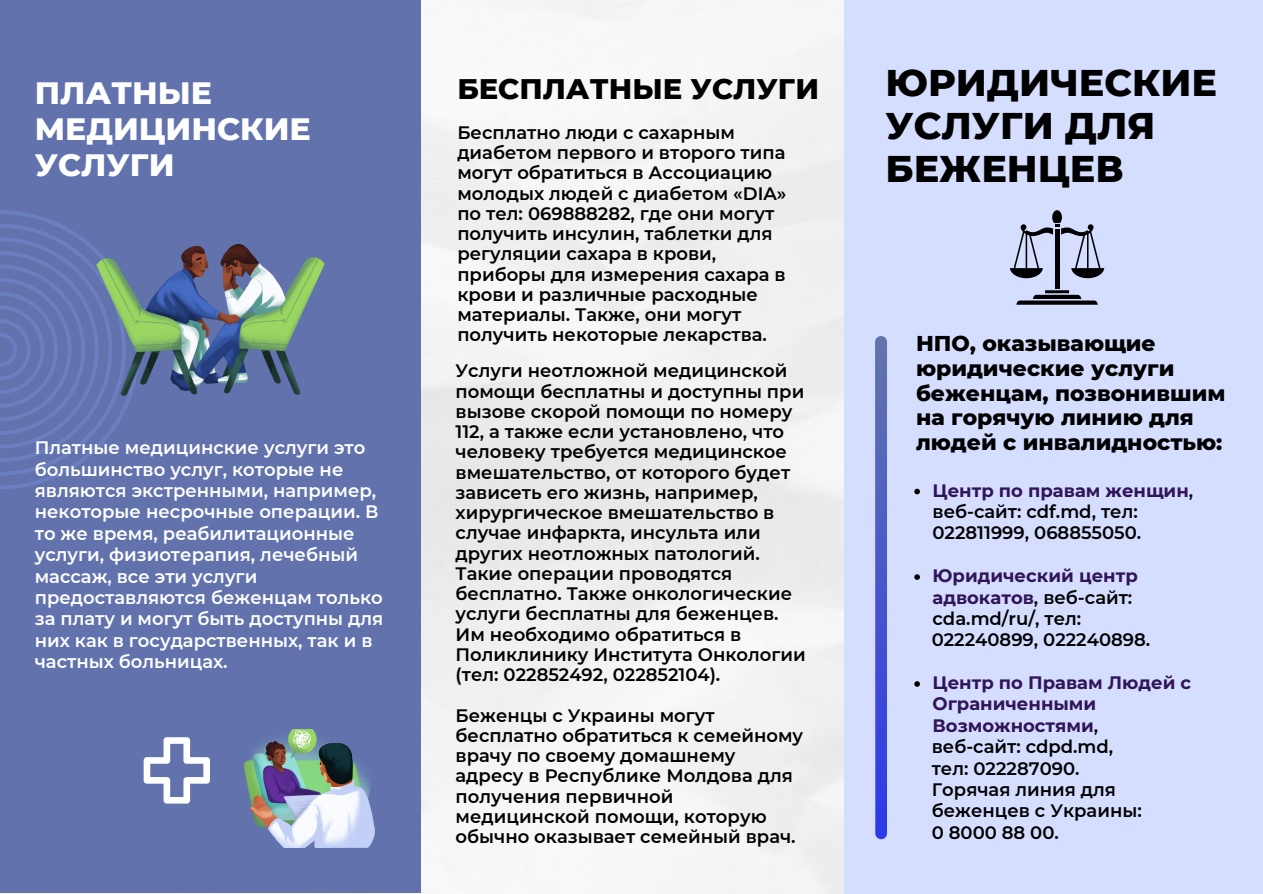
<style>
.page{position:relative;width:1263px;height:894px;background:#fff}
.page>*{position:absolute;margin:0;border:0;box-sizing:border-box;transform-origin:0 0}
.t1{font:800 37.95px/42.8px "Montserrat";color:#000}
.t2{font:800 31.5px "Montserrat";color:#fff}
.t3{font:800 28.95px "Montserrat";color:#000}
.t4{font:800 21.9px/24.8px "Montserrat";color:#000}
.t5{font:600 18px/20.2px "Montserrat";color:#000}
.t6{font:600 18px/21.3px "Montserrat";color:#fff}
.t7{font:700 18px/21.3px "Montserrat";color:#311459}
.s1{font-weight:700;color:#311459}
.s2{font-weight:600;color:#000}
</style>
<div class="page">
<img style="left:0;top:0;width:844px;height:893px">
<div style="left:0;top:0;width:421px;height:892px;background:#6172ad"></div>
<svg style="left:0;top:210px;width:132px;height:279px"></svg>
<div style="left:844px;top:0;width:419px;height:893px;background:#d5deff"></div>
<img style="left:96px;top:244px;width:229px;height:151px">
<img style="left:245px;top:729px;width:129px;height:117px">
<svg style="left:144px;top:737px;width:66px;height:66px"></svg>
<svg style="left:875px;top:336px;width:12px;height:503px;background:#4958cb"></svg>
<hr style="left:1055px;top:229px;width:4px;height:59px;background:#000">
<svg style="left:1016px;top:290px;width:82px;height:14px"></svg>
<svg style="left:1010px;top:210px;width:94px;height:68px"></svg>
<svg style="left:914px;top:488px;width:6px;height:6px"></svg>
<svg style="left:914px;top:574px;width:6px;height:5px"></svg>
<svg style="left:914px;top:681px;width:6px;height:5px"></svg>
<p class="t2" style="left:35px;top:74px;width:179px">ПЛАТНЫЕ</p>
<p class="t2" style="left:35px;top:110px;width:278px">МЕДИЦИНСКИЕ</p>
<p class="t2" style="left:35px;top:146px;width:141px">УСЛУГИ</p>
<p class="t6" style="left:35px;top:437px;width:350px">Платные медицинские услуги это большинство услуг, которые не являются экстренными, например, некоторые несрочные операции. В то же время, реабилитационные услуги, физиотерапия, лечебный массаж, все эти услуги предоставляются беженцам только за плату и могут быть доступны для них как в государственных, так и в частных больницах.</p>
<p class="t3" style="left:457px;top:71px;width:363px">БЕСПЛАТНЫЕ УСЛУГИ</p>
<p class="t5" style="left:457px;top:122px;width:331px">Бесплатно люди с сахарным диабетом первого и второго типа могут обратиться в Ассоциацию молодых людей с диабетом «DIA» по тел: 069888282, где они могут получить инсулин, таблетки для регуляции сахара в крови, приборы для измерения сахара в крови и различные расходные материалы. Также, они могут получить некоторые лекарства.</p>
<p class="t5" style="left:456px;top:360px;width:352px">Услуги неотложной медицинской помощи бесплатны и доступны при вызове скорой помощи по номеру<br>112, а также если установлено, что человеку требуется медицинское вмешательство, от которого будет зависеть его жизнь, например, хирургическое вмешательство в случае инфаркта, инсульта или других неотложных патологий.<br>Такие операции проводятся бесплатно. Также онкологические услуги бесплатны для беженцев.<br>Им необходимо обратиться в<br>Поликлинику Института Онкологии</p>
<p class="t5" style="left:456px;top:664px;width:266px">(тел: 022852492, 022852104).</p>
<p class="t5" style="left:456px;top:705px;width:349px">Беженцы с Украины могут бесплатно обратиться к семейному врачу по своему домашнему адресу в Республике Молдова для получения первичной медицинской помощи, которую обычно оказывает семейный врач.</p>
<p class="t1" style="left:886px;top:61px;width:333px">ЮРИДИЧЕСКИЕ<br>УСЛУГИ ДЛЯ<br>БЕЖЕНЦЕВ</p>
<p class="t4" style="left:916px;top:330px;width:311px">НПО, оказывающие юридические услуги беженцам, позвонившим на горячую линию для людей с инвалидностью:</p>
<p class="t5" style="left:932px;top:479px;width:262px;line-height:21.3px"><span class="s1">Центр по правам женщин</span>, веб-сайт: cdf.md, тел:<br>022811999, 068855050.</p>
<p class="t7" style="left:932px;top:565px;width:207px">Юридический центр адвокатов<span class="s2">, веб-сайт: cda.md/ru/, тел:</span></p>
<p class="t5" style="left:932px;top:629px;width:220px">022240899, 022240898.</p>
<p class="t7" style="left:932px;top:671px;width:260px">Центр по Правам Людей с<br>Ограниченными<br>Возможностями<span class="s2">,</span></p>
<p class="t5" style="left:932px;top:736px;width:183px">веб-сайт: cdpd.md,</p>
<p class="t5" style="left:932px;top:757px;width:149px">тел: 022287090.</p>
<p class="t5" style="left:932px;top:779px;width:186px">Горячая линия для</p>
<p class="t5" style="left:932px;top:800px;width:211px">беженцев c Украины:</p>
<p class="t5" style="left:932px;top:821px;width:129px">0 8000 88 00.</p>
</div>
